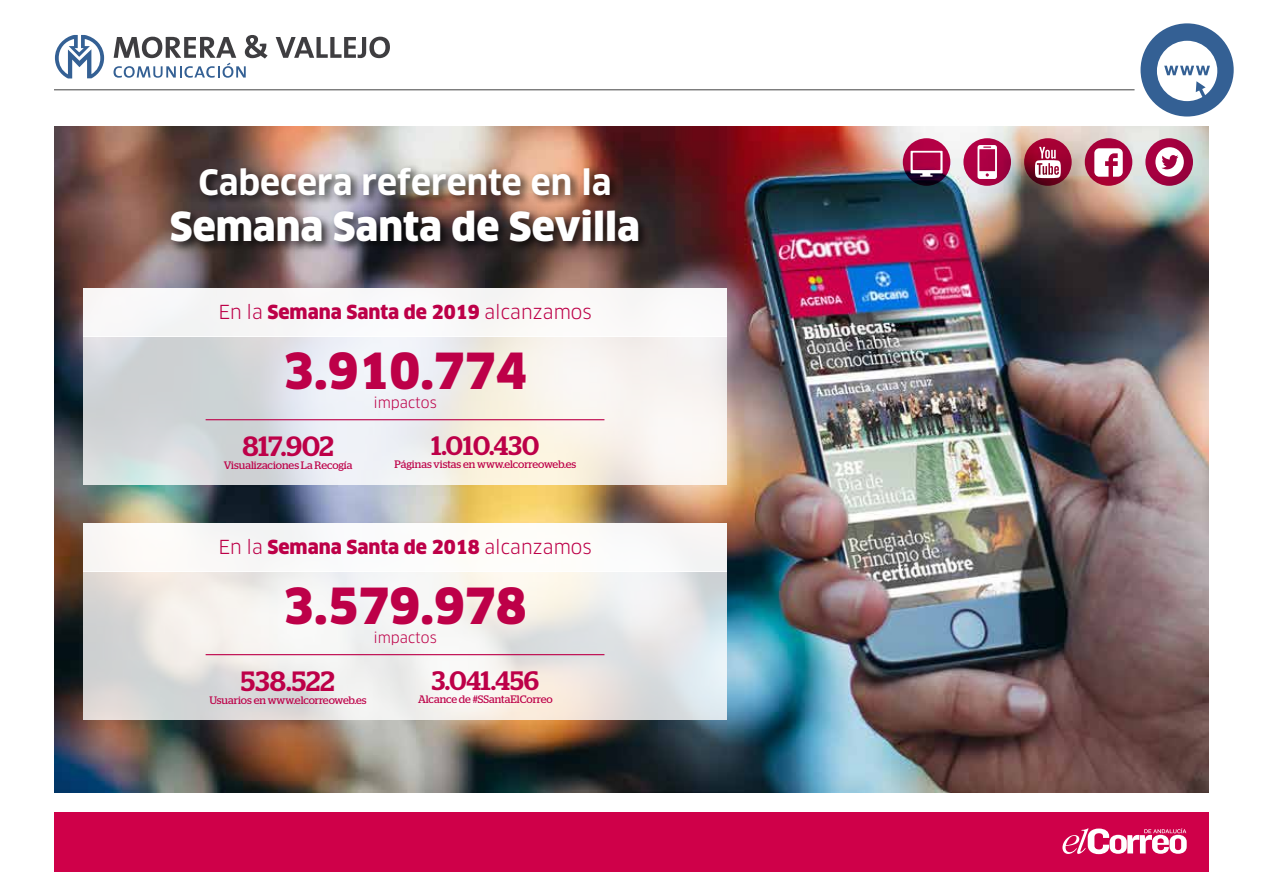
<style>
.page{position:relative;width:1263px;height:893px;background:#fff}
.page>*{position:absolute;margin:0;border:0;box-sizing:border-box;transform-origin:0 0}
.t1{font:900 48.6px "Clan";color:#bd0048}
.t2{font:900 39px "Clan";color:#fff}
.t3{font:700 34.05px "Clan";color:#fff}
.t4{font:500 27.9px "Stag";color:#bd0048}
.t5{font:500 26.7px "Stag";color:#bd0048}
.t6{font:900 18.9px "Clan";color:#bd0048}
.t7{font:14.4px "Clan";color:#bd0048}
.t8{font:10.8px "Stag";color:#bd0048}
.s1{font-weight:400}
</style>
<div class="page">
<div style="left:54px;top:812px;width:1155px;height:60px;background:#cf0049"></div>
<svg style="left:1062px;top:828px;width:125px;height:26px"></svg>
<hr style="left:54px;top:90px;width:1080px;height:1px;background:#000">
<svg style="left:55px;top:35px;width:49px;height:43px"></svg>
<svg style="left:114px;top:35px;width:154px;height:43px"></svg>
<svg style="left:276px;top:37px;width:114px;height:21px"></svg>
<div style="left:1140px;top:23px;width:94px;height:94px;background:#346094;border-radius:50%"></div>
<svg style="left:1157px;top:41px;width:60px;height:60px"></svg>
<img style="left:55px;top:126px;width:1154px;height:666px">
<div style="left:168px;top:164px;width:483px;height:90px;background:#000;opacity:.75"></div>
<svg style="left:83px;top:336px;width:644px;height:149px"></svg>
<div style="left:83px;top:288px;width:644px;height:48px;background:#f9f8f8"></div>
<hr style="left:206px;top:419px;width:398px;height:1px;background:#bd0048">
<svg style="left:83px;top:571px;width:644px;height:149px"></svg>
<div style="left:83px;top:523px;width:644px;height:48px;background:#fafaf8"></div>
<hr style="left:206px;top:654px;width:398px;height:1px;background:#bd0048">
<svg style="left:903px;top:138px;width:47px;height:48px"></svg>
<svg style="left:910px;top:151px;width:32px;height:26px"></svg>
<svg style="left:963px;top:138px;width:48px;height:48px"></svg>
<svg style="left:977px;top:145px;width:20px;height:34px"></svg>
<svg style="left:1024px;top:138px;width:48px;height:48px"></svg>
<svg style="left:1035px;top:147px;width:26px;height:31px"></svg>
<div style="left:1085px;top:138px;width:47px;height:48px;background:#a6003a;border-radius:50%"></div>
<svg style="left:1094px;top:148px;width:29px;height:29px"></svg>
<svg style="left:1145px;top:138px;width:48px;height:48px"></svg>
<svg style="left:1155px;top:147px;width:29px;height:30px"></svg>
<h3 class="t3" style="left:198px;top:163px;width:415px">Cabecera referente en la</h3>
<h2 class="t2" style="left:170px;top:205px;width:472px">Semana Santa de Sevilla</h2>
<h3 class="t6" style="left:218px;top:302px;width:375px"><span class="s1">En la</span> Semana Santa de 2019 <span class="s1">alcanzamos</span></h3>
<h1 class="t1" style="left:283px;top:344px;width:245px">3.910.774</h1>
<h3 class="t7" style="left:373px;top:395px;width:65px">impactos</h3>
<h3 class="t4" style="left:242px;top:430px;width:93px">817.902</h3>
<p class="t8" style="left:224px;top:459px;width:130px">Visualizaciones La Recogía</p>
<h3 class="t5" style="left:432px;top:430px;width:109px">1.010.430</h3>
<p class="t8" style="left:395px;top:458px;width:183px">Páginas vistas en www.elcorreoweb.es</p>
<h3 class="t6" style="left:218px;top:536px;width:375px"><span class="s1">En la</span> Semana Santa de 2018 <span class="s1">alcanzamos</span></h3>
<h1 class="t1" style="left:283px;top:579px;width:245px">3.579.978</h1>
<h3 class="t7" style="left:373px;top:630px;width:65px">impactos</h3>
<h3 class="t4" style="left:241px;top:665px;width:95px">538.522</h3>
<p class="t8" style="left:209px;top:694px;width:159px">Usuarios en www.elcorreoweb.es</p>
<h3 class="t5" style="left:432px;top:665px;width:109px">3.041.456</h3>
<p class="t8" style="left:418px;top:693px;width:136px">Alcance de #SSantaElCorreo</p>
</div>
